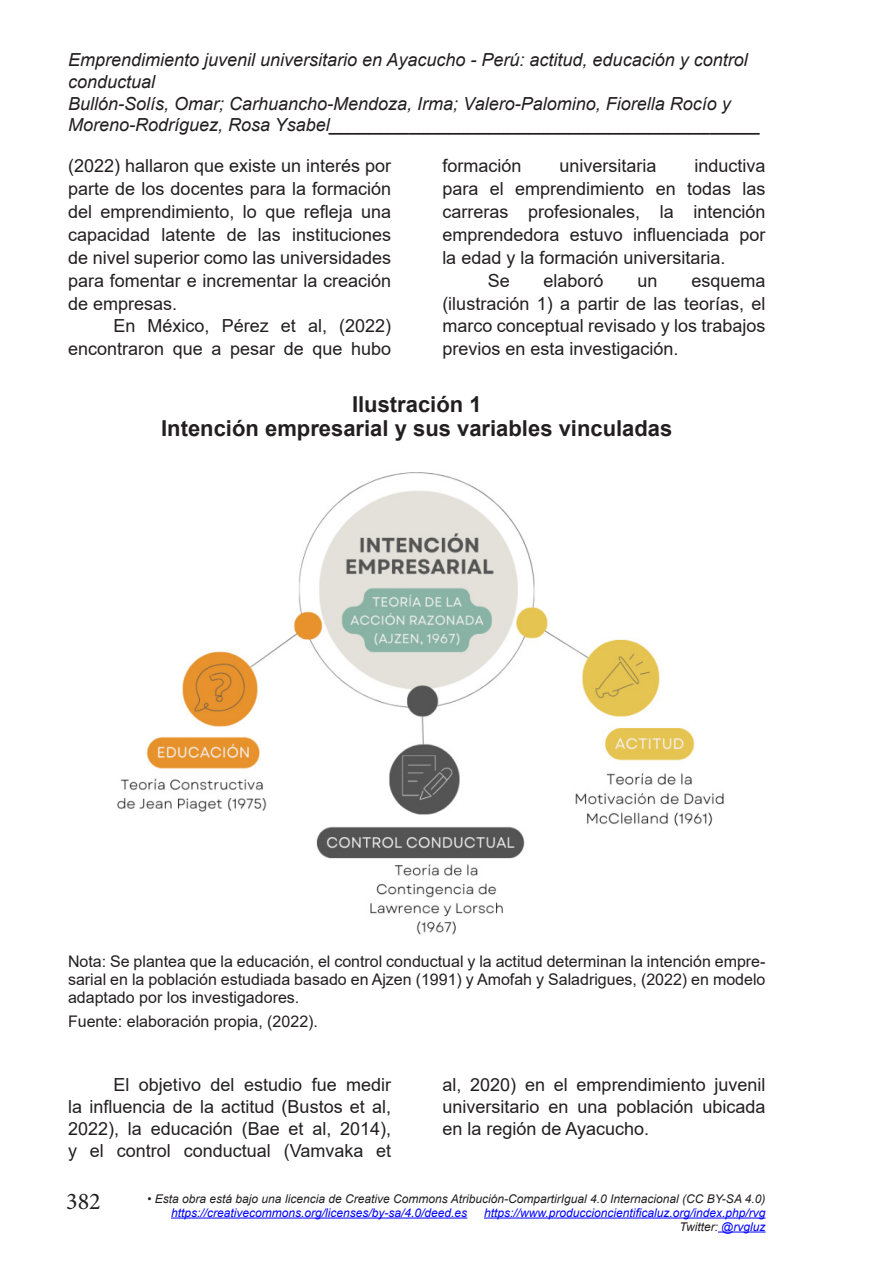
<style>
.page{position:relative;width:879px;height:1276px;background:#fff}
.page>*{position:absolute;margin:0;border:0;box-sizing:border-box;transform-origin:0 0}
.t1{font:24px "Minion Pro";color:#231f20}
.TITULOS_GRAFICOS_Y_T{font:700 22px "Arial";color:#231f20}
.CONTENIDO{font:18px/23px "Arial";color:#231f20;text-align:justify}
.t2{font:italic 18px/21.6px "Arial";color:#231f20}
.t3{font:16px/18px "Arial";color:#231f20;text-align:justify}
.t4{font:italic 12px/14px "Arial";color:#00f;text-align:right}
.t5{font:italic 12px "Arial";color:#231f20}
.s1{color:#231f20}
</style>
<div class="page">
<hr style="left:171px;top:1217px;width:296px;height:1px;background:#00f">
<hr style="left:484px;top:1217px;width:281px;height:1px;background:#00f">
<hr style="left:718px;top:1231px;width:47px;height:1px;background:#00f">
<img style="left:117px;top:472px;width:607px;height:463px">
<p class="t2" style="left:68px;top:50px;width:694px">Emprendimiento juvenil universitario en Ayacucho - Perú: actitud, educación y control conductual<br>Bullón-Solís, Omar; Carhuancho-Mendoza, Irma; Valero-Palomino, Fiorella Rocío y Moreno-Rodríguez, Rosa Ysabel___________________________________________</p>
<p class="CONTENIDO" style="left:68px;top:154px;width:325px">(2022) hallaron que existe un interés por parte de los docentes para la formación del emprendimiento, lo que refleja una capacidad latente de las instituciones de nivel superior como las universidades para fomentar e incrementar la creación de empresas.</p>
<p class="CONTENIDO" style="left:68px;top:314px;width:325px;text-align:right">En México, Pérez et al, (2022) encontraron que a pesar de que hubo</p>
<p class="CONTENIDO" style="left:442px;top:154px;width:81px">formación</p>
<p class="CONTENIDO" style="left:559px;top:154px;width:99px">universitaria</p>
<p class="CONTENIDO" style="left:442px;top:154px;width:325px;text-indent:252px">inductiva para el emprendimiento en todas las carreras profesionales, la intención emprendedora estuvo influenciada por la edad y la formación universitaria.</p>
<p class="CONTENIDO" style="left:488px;top:269px;width:24px">Se</p>
<p class="CONTENIDO" style="left:543px;top:269px;width:62px">elaboró</p>
<p class="CONTENIDO" style="left:637px;top:269px;width:22px">un</p>
<p class="CONTENIDO" style="left:442px;top:269px;width:325px;text-indent:249px">esquema (ilustración 1) a partir de las teorías, el marco conceptual revisado y los trabajos previos en esta investigación.</p>
<p class="TITULOS_GRAFICOS_Y_T" style="left:352px;top:389px;width:131px">Ilustración 1</p>
<p class="TITULOS_GRAFICOS_Y_T" style="left:161px;top:413px;width:513px">Intención empresarial y sus variables vinculadas</p>
<p class="t3" style="left:68px;top:952px;width:699px">Nota: Se plantea que la educación, el control conductual y la actitud determinan la intención empre&shy;sarial en la población estudiada basado en Ajzen (1991) y Amofah y Saladrigues, (2022) en modelo adaptado por los investigadores.</p>
<p class="t3" style="left:68px;top:1012px;width:251px">Fuente: elaboración propia, (2022).</p>
<p class="CONTENIDO" style="left:68px;top:1073px;width:325px;line-height:22px;text-indent:45px">El objetivo del estudio fue medir la influencia de la actitud (Bustos et al, 2022), la educación (Bae et al, 2014), y el control conductual (Vamvaka et</p>
<p class="CONTENIDO" style="left:442px;top:1073px;width:325px;line-height:22px">al, 2020) en el emprendimiento juvenil universitario en una población ubicada en la región de Ayacucho.</p>
<h1 class="t1" style="left:66px;top:1185px;width:36px">382</h1>
<p class="t5" style="left:147px;top:1190px;width:620px">• Esta obra está bajo una licencia de Creative Commons Atribución-CompartirIgual 4.0 Internacional (CC BY-SA 4.0)</p>
<p class="t4" style="left:171px;top:1205px;width:298px">https://creativecommons.org/licenses/by-sa/4.0/deed.es</p>
<p class="t4" style="left:484px;top:1205px;width:283px">https://www.produccioncientificaluz.org/index.php/rvg<br><span class="s1">Twitter:</span> @rvgluz</p>
</div>
